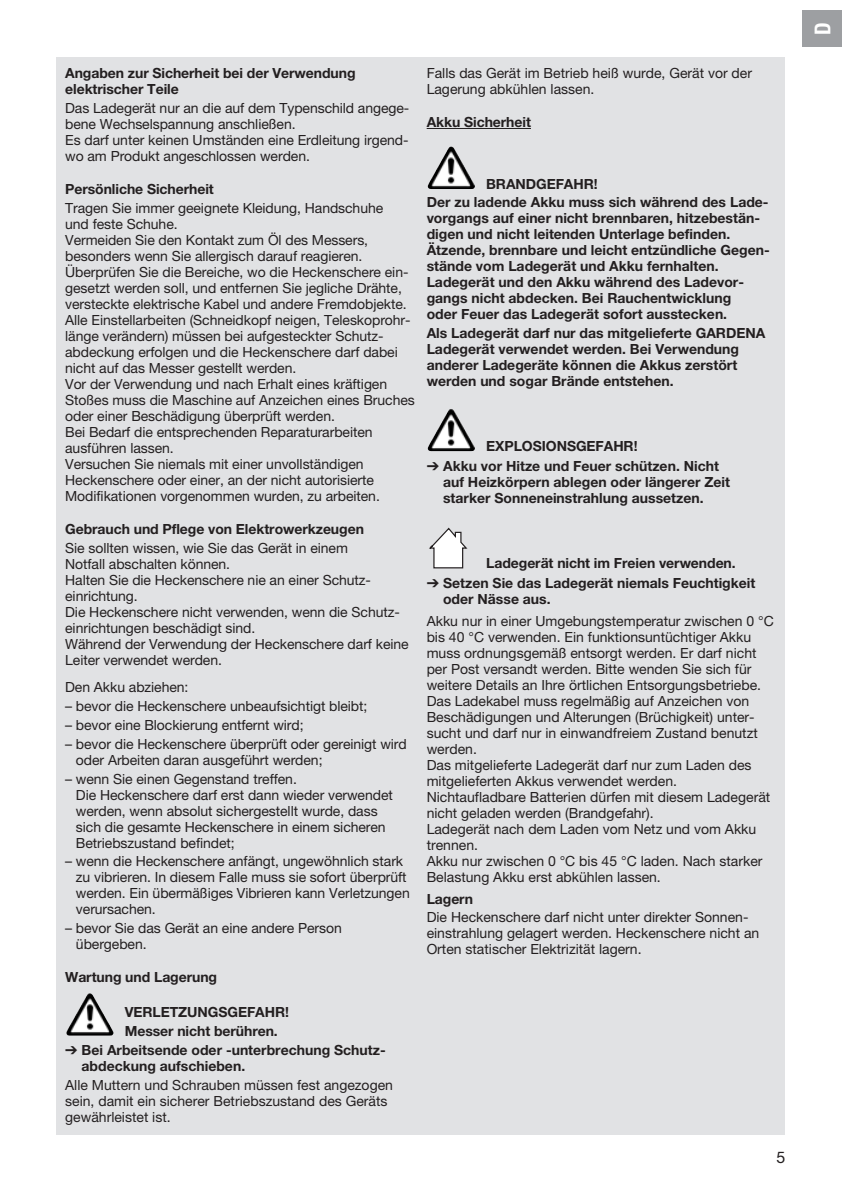
<style>
.page{position:relative;width:842px;height:1191px;background:#fff}
.page>*{position:absolute;margin:0;border:0;box-sizing:border-box;transform-origin:0 0}
.t1{font:22px "GARDENA Pro Bo Cond";color:#fff}
.t2{font:16px "GARDENA Pro";color:#231f20}
.t3{font:14px/16px "GARDENA Pro";letter-spacing:-.005em;color:#231f20}
.t4{font:700 14px/16px "GARDENA Pro";color:#231f20}
.s1{font-family:"Formdruck";font-weight:400}
</style>
<div class="page">
<div style="left:57px;top:57px;width:728px;height:1077px;background:#e1e2e4"></div>
<img style="left:68px;top:993px;width:21px;height:35px">
<hr style="left:427px;top:128px;width:104px;height:1px;background:#231f20">
<img style="left:427px;top:147px;width:48px;height:42px">
<img style="left:427px;top:409px;width:48px;height:42px">
<svg style="left:429px;top:527px;width:39px;height:42px"></svg>
<div style="left:802px;top:11px;width:40px;height:36px;background:#9d9fa2"></div>
<p class="t4" style="left:65px;top:65px;width:292px">Angaben zur Sicherheit bei der Verwendung elektrischer Teile</p>
<p class="t3" style="left:65px;top:100px;width:346px">Das Ladegerät nur an die auf dem Typenschild angege&shy;bene Wechselspannung anschließen.<br>Es darf unter keinen Umständen eine Erdleitung irgend&shy;wo am Produkt angeschlossen werden.</p>
<p class="t4" style="left:65px;top:181px;width:150px">Persönliche Sicherheit</p>
<p class="t3" style="left:65px;top:200px;width:351px">Tragen Sie immer geeignete Kleidung, Handschuhe<br>und feste Schuhe.<br>Vermeiden Sie den Kontakt zum Öl des Messers, besonders wenn Sie allergisch darauf reagieren.<br>Überprüfen Sie die Bereiche, wo die Heckenschere ein&shy;gesetzt werden soll, und entfernen Sie jegliche Drähte, versteckte elektrische Kabel und andere Fremdobjekte.<br>Alle Einstellarbeiten (Schneidkopf neigen, Teleskoprohr&shy;länge verändern) müssen bei aufgesteckter Schutz&shy;abdeckung erfolgen und die Heckenschere darf dabei nicht auf das Messer gestellt werden.<br>Vor der Verwendung und nach Erhalt eines kräftigen Stoßes muss die Maschine auf Anzeichen eines Bruches oder einer Beschädigung überprüft werden.<br>Bei Bedarf die entsprechenden Reparaturarbeiten ausführen lassen.<br>Versuchen Sie niemals mit einer unvollständigen Heckenschere oder einer, an der nicht autorisierte Modifikationen vorgenommen wurden, zu arbeiten.</p>
<p class="t4" style="left:65px;top:520px;width:300px">Gebrauch und Pflege von Elektrowerkzeugen</p>
<p class="t3" style="left:65px;top:539px;width:345px">Sie sollten wissen, wie Sie das Gerät in einem<br>Notfall abschalten können.<br>Halten Sie die Heckenschere nie an einer Schutz&shy;einrichtung.<br>Die Heckenschere nicht verwenden, wenn die Schutz&shy;einrichtungen beschädigt sind.<br>Während der Verwendung der Heckenschere darf keine Leiter verwendet werden.</p>
<p class="t3" style="left:65px;top:679px;width:125px">Den Akku abziehen:</p>
<p class="t3" style="left:65px;top:698px;width:304px">– bevor die Heckenschere unbeaufsichtigt bleibt;</p>
<p class="t3" style="left:65px;top:716px;width:240px">– bevor eine Blockierung entfernt wird;</p>
<p class="t3" style="left:76px;top:735px;width:332px;text-indent:-11px">– bevor die Heckenschere überprüft oder gereinigt wird oder Arbeiten daran ausgeführt werden;</p>
<p class="t3" style="left:76px;top:770px;width:318px;text-indent:-11px">– wenn Sie einen Gegenstand treffen.<br>Die Heckenschere darf erst dann wieder verwendet werden, wenn absolut sichergestellt wurde, dass sich die gesamte Heckenschere in einem sicheren Betriebszustand befindet;</p>
<p class="t3" style="left:76px;top:853px;width:335px;text-indent:-11px">– wenn die Heckenschere anfängt, ungewöhnlich stark zu vibrieren. In diesem Falle muss sie sofort überprüft werden. Ein übermäßiges Vibrieren kann Verletzungen verursachen.</p>
<p class="t3" style="left:76px;top:920px;width:267px;text-indent:-11px">– bevor Sie das Gerät an eine andere Person übergeben.</p>
<p class="t4" style="left:65px;top:969px;width:153px">Wartung und Lagerung</p>
<p class="t4" style="left:125px;top:1003px;width:166px">VERLETZUNGSGEFAHR!</p>
<p class="t4" style="left:125px;top:1022px;width:155px">Messer nicht berühren.</p>
<p class="t4" style="left:65px;top:1041px;width:321px"><span class="s1">V</span> Bei Arbeitsende oder -unterbrechung Schutz-</p>
<p class="t4" style="left:82px;top:1057px;width:165px">abdeckung aufschieben.</p>
<p class="t3" style="left:65px;top:1076px;width:329px">Alle Muttern und Schrauben müssen fest angezogen sein, damit ein sicherer Betriebszustand des Geräts gewährleistet ist.</p>
<p class="t3" style="left:427px;top:65px;width:327px">Falls das Gerät im Betrieb heiß wurde, Gerät vor der<br>Lagerung abkühlen lassen.</p>
<p class="t4" style="left:427px;top:114px;width:106px">Akku Sicherheit</p>
<p class="t4" style="left:427px;top:174px;width:343px;line-height:18.8px;text-indent:60px">BRANDGEFAHR!<br>Der zu ladende Akku muss sich während des Lade-</p>
<p class="t4" style="left:427px;top:210px;width:344px">vorgangs auf einer nicht brennbaren, hitzebestän&shy;digen und nicht leitenden Unterlage befinden.<br>Ätzende, brennbare und leicht entzündliche Gegen&shy;stände vom Ladegerät und Akku fernhalten.<br>Ladegerät und den Akku während des Ladevor&shy;gangs nicht abdecken. Bei Rauchentwicklung<br>oder Feuer das Ladegerät sofort ausstecken.</p>
<p class="t4" style="left:427px;top:325px;width:340px">Als Ladegerät darf nur das mitgelieferte GARDENA Ladegerät verwendet werden. Bei Verwendung anderer Ladegeräte können die Akkus zerstört werden und sogar Brände entstehen.</p>
<p class="t4" style="left:427px;top:435px;width:294px;line-height:20.6px;text-indent:60px">EXPLOSIONSGEFAHR!<br><span class="s1">V</span> Akku vor Hitze und Feuer schützen. Nicht</p>
<p class="t4" style="left:443px;top:474px;width:288px">auf Heizkörpern ablegen oder längerer Zeit starker Sonneneinstrahlung aussetzen.</p>
<p class="t4" style="left:427px;top:552px;width:330px;line-height:20.6px;text-indent:60px">Ladegerät nicht im Freien verwenden.<br><span class="s1">V</span> Setzen Sie das Ladegerät niemals Feuchtigkeit</p>
<p class="t4" style="left:443px;top:591px;width:109px">oder Nässe aus.</p>
<p class="t3" style="left:427px;top:612px;width:349px">Akku nur in einer Umgebungstemperatur zwischen 0 °C bis 40 °C verwenden. Ein funktionsuntüchtiger Akku muss ordnungsgemäß entsorgt werden. Er darf nicht per Post versandt werden. Bitte wenden Sie sich für weitere Details an Ihre örtlichen Entsorgungsbetriebe.<br>Das Ladekabel muss regelmäßig auf Anzeichen von Beschädigungen und Alterungen (Brüchigkeit) unter&shy;sucht und darf nur in einwandfreiem Zustand benutzt werden.<br>Das mitgelieferte Ladegerät darf nur zum Laden des mitgelieferten Akkus verwendet werden.<br>Nichtaufladbare Batterien dürfen mit diesem Ladegerät nicht geladen werden (Brandgefahr).<br>Ladegerät nach dem Laden vom Netz und vom Akku trennen.<br>Akku nur zwischen 0 °C bis 45 °C laden. Nach starker Belastung Akku erst abkühlen lassen.</p>
<p class="t4" style="left:427px;top:890px;width:48px">Lagern</p>
<p class="t3" style="left:427px;top:909px;width:334px">Die Heckenschere darf nicht unter direkter Sonnen&shy;einstrahlung gelagert werden. Heckenschere nicht an<br>Orten statischer Elektrizität lagern.</p>
<p class="t2" style="left:776px;top:1147px;width:10px">5</p>
<h1 class="t1" style="left:809px;top:35px;width:14px;rotate:-90deg">D</h1>
</div>
